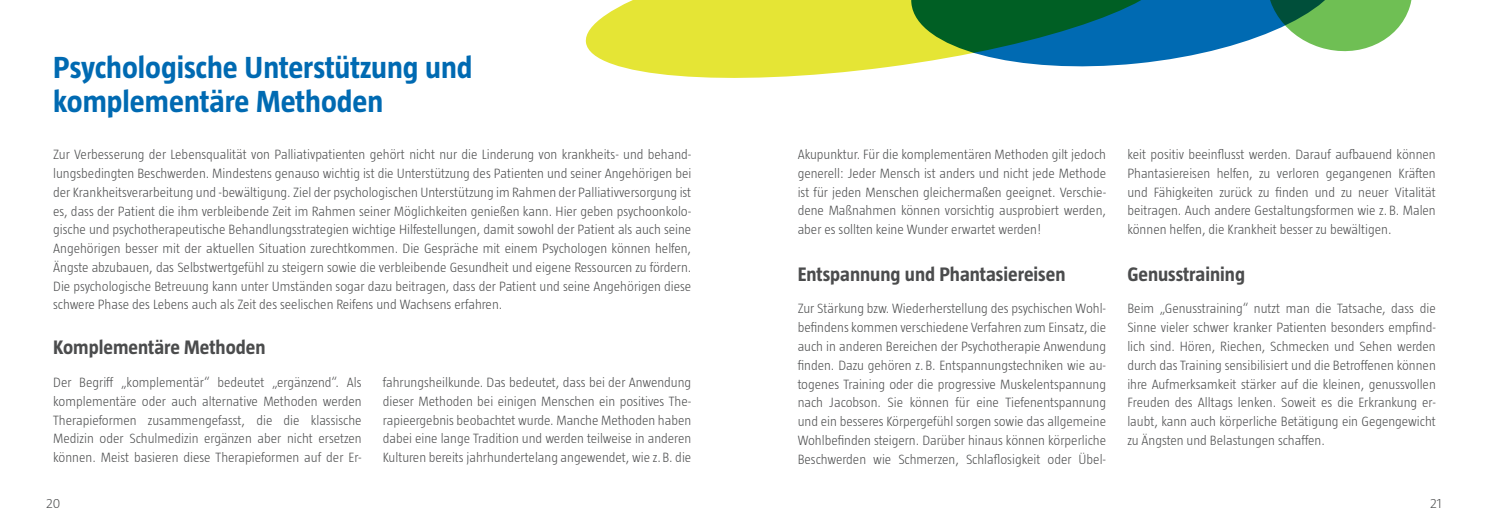
<style>
.page{position:relative;width:1489px;height:525px;background:#fff}
.page>*{position:absolute;margin:0;border:0;box-sizing:border-box;transform-origin:0 0}
.t1{font:700 31.25px/33.8px "Taz Hexal";color:#006ab2}
.t2{font:700 20px "Taz Hexal";color:#4b4c4d}
.t3{font:300 13.75px/18.8px "Taz Hexal";color:#4b4c4d;text-align:justify}
</style>
<div class="page">
<svg style="left:1350px;top:0;width:62px;height:51px"></svg>
<svg style="left:585px;top:0;width:321px;height:78px;background:#e7e74a"></svg>
<svg style="left:906px;top:0;width:444px;height:67px"></svg>
<h1 class="t1" style="left:53px;top:50px;width:421px">Psychologische Unterstützung und komplementäre Methoden</h1>
<p class="t3" style="left:53px;top:145px;width:639px">Zur Verbesserung der Lebensqualität von Palliativpatienten gehört nicht nur die Linderung von krankheits- und behand&shy;lungsbedingten Beschwerden. Mindestens genauso wichtig ist die Unterstützung des Patienten und seiner Angehörigen bei der Krankheitsverarbeitung und -bewältigung. Ziel der psychologischen Unterstützung im Rahmen der Palliativversorgung ist es, dass der Patient die ihm verbleibende Zeit im Rahmen seiner Möglichkeiten genießen kann. Hier geben psychoonkolo&shy;gische und psychotherapeutische Behandlungsstrategien wichtige Hilfestellungen, damit sowohl der Patient als auch seine Angehörigen besser mit der aktuellen Situation zurechtkommen. Die Gespräche mit einem Psychologen können helfen, Ängste abzubauen, das Selbstwertgefühl zu steigern sowie die verbleibende Gesundheit und eigene Ressourcen zu fördern.<br>Die psychologische Betreuung kann unter Umständen sogar dazu beitragen, dass der Patient und seine Angehörigen diese schwere Phase des Lebens auch als Zeit des seelischen Reifens und Wachsens erfahren.</p>
<h2 class="t2" style="left:53px;top:336px;width:214px">Komplementäre Methoden</h2>
<p class="t3" style="left:53px;top:372px;width:310px">Der Begriff „komplementär“ bedeutet „ergänzend“. Als komplementäre oder auch alternative Methoden werden Therapieformen zusammengefasst, die die klassische Medizin oder Schulmedizin ergänzen aber nicht ersetzen können. Meist basieren diese Therapieformen auf der Er-</p>
<p class="t3" style="left:383px;top:372px;width:310px">fahrungsheilkunde. Das bedeutet, dass bei der Anwendung dieser Methoden bei einigen Menschen ein positives The&shy;rapieergebnis beobachtet wurde. Manche Methoden haben dabei eine lange Tradition und werden teilweise in anderen Kulturen bereits jahrhundertelang angewendet, wie z.B. die</p>
<p class="t3" style="left:797px;top:145px;width:310px">Akupunktur. Für die komplementären Methoden gilt jedoch generell: Jeder Mensch ist anders und nicht jede Methode ist für jeden Menschen gleichermaßen geeignet. Verschie&shy;dene Maßnahmen können vorsichtig ausprobiert werden, aber es sollten keine Wunder erwartet werden!</p>
<h2 class="t2" style="left:797px;top:262px;width:269px">Entspannung und Phantasiereisen</h2>
<p class="t3" style="left:797px;top:299px;width:310px">Zur Stärkung bzw. Wiederherstellung des psychischen Wohl&shy;befindens kommen verschiedene Verfahren zum Einsatz, die auch in anderen Bereichen der Psychotherapie Anwendung finden. Dazu gehören z. B. Entspannungstechniken wie au&shy;togenes Training oder die progressive Muskelentspannung nach Jacobson. Sie können für eine Tiefenentspannung und ein besseres Körpergefühl sorgen sowie das allgemeine Wohlbefinden steigern. Darüber hinaus können körperliche Beschwerden wie Schmerzen, Schlaflosigkeit oder Übel-</p>
<p class="t3" style="left:1127px;top:145px;width:310px">keit positiv beeinflusst werden. Darauf aufbauend können Phantasiereisen helfen, zu verloren gegangenen Kräften und Fähigkeiten zurück zu finden und zu neuer Vitalität beitragen. Auch andere Gestaltungsformen wie z. B. Malen können helfen, die Krankheit besser zu bewältigen.</p>
<h2 class="t2" style="left:1127px;top:262px;width:119px">Genusstraining</h2>
<p class="t3" style="left:1127px;top:299px;width:310px">Beim „Genusstraining“ nutzt man die Tatsache, dass die Sinne vieler schwer kranker Patienten besonders empfind&shy;lich sind. Hören, Riechen, Schmecken und Sehen werden durch das Training sensibilisiert und die Betroffenen können ihre Aufmerksamkeit stärker auf die kleinen, genussvollen Freuden des Alltags lenken. Soweit es die Erkrankung er&shy;laubt, kann auch körperliche Betätigung ein Gegengewicht zu Ängsten und Belastungen schaffen.</p>
<p class="t3" style="left:46px;top:494px;width:16px">20</p>
<p class="t3" style="left:1429px;top:494px;width:13px">21</p>
</div>
